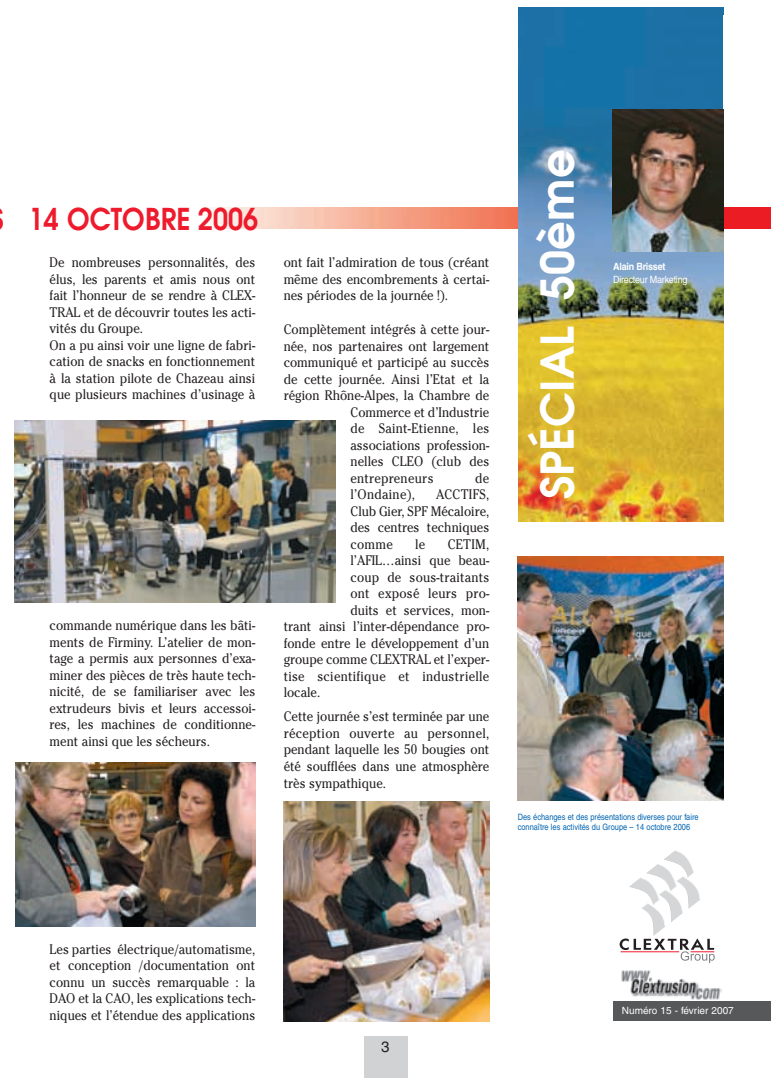
<style>
.page{position:relative;width:773px;height:1081px;background:#fff}
.page>*{position:absolute;margin:0;border:0;box-sizing:border-box;transform-origin:0 0}
.t1{font:600 45px "Avant Garde";color:#fff}
.t2{font:600 30px "Avant Garde";color:#ee1b2d;scale:.9 1}
.t3{font:15px "Helvetica";color:#231f20}
.t4{font:13.75px/16.5px "Cheltenham";color:#231f20;text-align:justify;scale:.9 1}
.t5{font:13.75px "Cheltenham";letter-spacing:.02em;color:#231f20;scale:.9 1}
.t6{font:10px "Helvetica";color:#fff}
.t7{font:10px "Helvetica";letter-spacing:-.03em;color:#fff;scale:.9 1}
.t8{font:700 10px "Helvetica";letter-spacing:-.03em;color:#fff;scale:.9 1}
.t9{font:8.75px/10.5px "Helvetica";color:#0164b1;scale:.85 1}
</style>
<div class="page">
<div style="left:364px;top:1036px;width:43px;height:41px;background:#d1d2d4"></div>
<svg style="left:619px;top:850px;width:95px;height:113px"></svg>
<div style="left:613px;top:1001px;width:157px;height:19px;background:#57585a"></div>
<img style="left:621px;top:970px;width:100px;height:30px">
<img style="left:209px;top:208px;width:561px;height:20px">
<img style="left:518px;top:8px;width:205px;height:514px">
<img style="left:15px;top:421px;width:320px;height:181px">
<img style="left:15px;top:762px;width:240px;height:164px">
<img style="left:283px;top:801px;width:206px;height:221px">
<img style="left:517px;top:556px;width:206px;height:244px">
<img style="left:612px;top:110px;width:111px;height:141px">
<h2 class="t2" style="left:29px;top:207px;width:257px">14 OCTOBRE 2006</h2>
<p class="t4" style="left:50px;top:256px;width:230px;text-align:left">De nombreuses personnalités, des élus, les parents et amis nous ont fait l’honneur de se rendre à CLEX-<br>TRAL et de découvrir toutes les acti&shy;vités du Groupe.<br>On a pu ainsi voir une ligne de fabri&shy;cation de snacks en fonctionnement à la station pilote de Chazeau ainsi que plusieurs machines d’usinage à</p>
<p class="t4" style="left:50px;top:619px;width:230px">commande numérique dans les bâti&shy;ments de Firminy. L’atelier de mon&shy;tage a permis aux personnes d’exa&shy;miner des pièces de très haute tech&shy;nicité, de se familiariser avec les extrudeurs bivis et leurs accessoi&shy;res, les machines de conditionne&shy;ment ainsi que les sécheurs.</p>
<p class="t4" style="left:283px;top:256px;width:230px">ont fait l’admiration de tous (créant même des encombrements à certai&shy;nes périodes de la journée !).</p>
<p class="t4" style="left:283px;top:323px;width:230px">Complètement intégrés à cette jour-</p>
<p class="t4" style="left:283px;top:339px;width:230px">née, nos partenaires ont largement</p>
<p class="t4" style="left:283px;top:356px;width:230px">communiqué et participé au succès</p>
<p class="t4" style="left:283px;top:372px;width:230px">de cette journée. Ainsi l’Etat et la</p>
<p class="t4" style="left:283px;top:389px;width:230px">région Rhône-Alpes, la Chambre de</p>
<p class="t4" style="left:350px;top:405px;width:156px">Commerce et d’Industrie</p>
<p class="t5" style="left:350px;top:424px;width:156px">de Saint-Etienne, les</p>
<p class="t4" style="left:350px;top:438px;width:156px">associations profession-</p>
<p class="t4" style="left:350px;top:455px;width:156px">nelles CLEO (club des</p>
<p class="t5" style="left:350px;top:473px;width:94px">entrepreneurs</p>
<p class="t4" style="left:475px;top:471px;width:17px">de</p>
<p class="t5" style="left:350px;top:490px;width:73px">l’Ondaine),</p>
<p class="t4" style="left:350px;top:488px;width:156px;text-indent:86px">ACCTIFS, Club Gier, SPF Mécaloire, des centres techniques comme</p>
<p class="t4" style="left:415px;top:537px;width:13px">le</p>
<p class="t4" style="left:447px;top:537px;width:48px">CETIM,</p>
<p class="t4" style="left:350px;top:554px;width:156px">l’AFIL…ainsi que beau-</p>
<p class="t4" style="left:350px;top:570px;width:156px">coup de sous-traitants</p>
<p class="t5" style="left:350px;top:589px;width:156px">ont exposé leurs pro-</p>
<p class="t4" style="left:350px;top:603px;width:156px">duits et services, mon-</p>
<p class="t4" style="left:283px;top:620px;width:230px">trant ainsi l’inter-dépendance pro-</p>
<p class="t4" style="left:283px;top:636px;width:230px">fonde entre le développement d’un</p>
<p class="t4" style="left:283px;top:653px;width:230px">groupe comme CLEXTRAL et l’exper-</p>
<p class="t5" style="left:283px;top:671px;width:230px">tise scientifique et industrielle</p>
<p class="t4" style="left:283px;top:686px;width:42px">locale.</p>
<p class="t4" style="left:283px;top:710px;width:230px">Cette journée s’est terminée par une réception ouverte au personnel, pendant laquelle les 50 bougies ont été soufflées dans une atmosphère très sympathique.</p>
<h1 class="t1" style="left:540px;top:499px;width:351px;rotate:-90deg">SPÉCIAL 50ème</h1>
<p class="t8" style="left:613px;top:263px;width:60px">Alain Brisset</p>
<p class="t7" style="left:613px;top:276px;width:84px">Directeur Marketing</p>
<p class="t9" style="left:517px;top:812px;width:214px">Des échanges et des présentations diverses pour faire connaître les activités du Groupe – 14 octobre 2006</p>
<p class="t4" style="left:50px;top:942px;width:230px">Les parties électrique/automatisme, et conception /documentation ont connu un succès remarquable : la DAO et la CAO, les explications tech&shy;niques et l’étendue des applications</p>
<p class="t3" style="left:381px;top:1041px;width:10px">3</p>
<p class="t6" style="left:622px;top:1006px;width:113px">Numéro 15 - février 2007</p>
</div>
